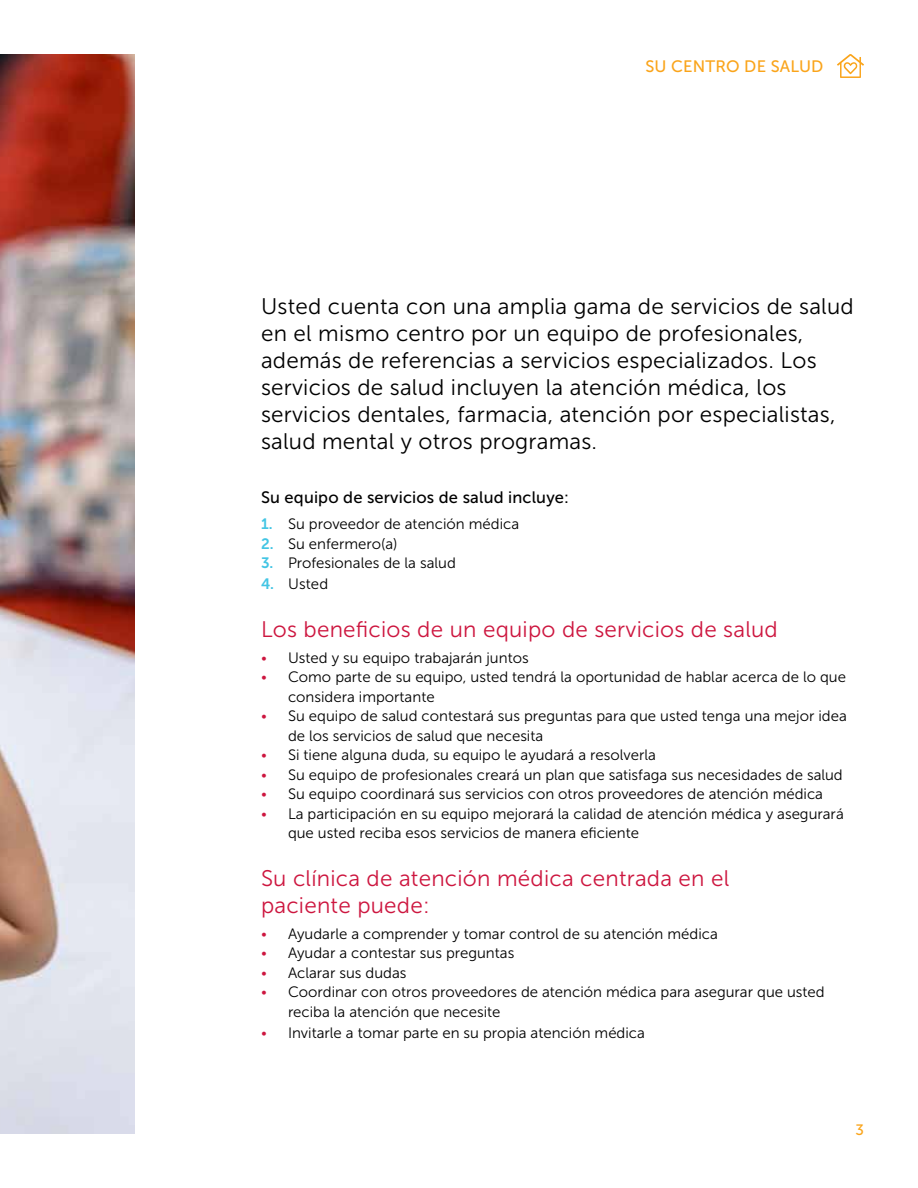
<style>
.page{position:relative;width:918px;height:1188px;background:#fff}
.page>*{position:absolute;margin:0;border:0;box-sizing:border-box;transform-origin:0 0}
.t1{font:22.5px/27px "Museo Sans 300";letter-spacing:.01em;color:#000}
.t2{font:22.5px/27px "Museo Sans 300";letter-spacing:.01em;color:#cd163f}
.t3{font:16.5px "Museo Sans 500";letter-spacing:.01em;color:#000}
.t4{font:16.5px "Museo Sans 500";letter-spacing:.01em;color:#faa41a}
.t5{font:15px/19.5px "Museo Sans 300";color:#000}
.t6{font:15px "Museo Sans 500";color:#faa41a}
.s1{font-family:"Museo Sans 700";color:#43c5e4}
.s2{font-family:"Museo Sans 100";color:#cd163f}
</style>
<div class="page">
<img style="left:0;top:54px;width:135px;height:1080px">
<svg style="left:837px;top:54px;width:27px;height:24px"></svg>
<p class="t4" style="left:645px;top:57px;width:180px">SU CENTRO DE SALUD</p>
<p class="t1" style="left:261px;top:293px;width:594px">Usted cuenta con una amplia gama de servicios de salud en el mismo centro por un equipo de profesionales, además de referencias a servicios especializados. Los servicios de salud incluyen la atención médica, los servicios dentales, farmacia, atención por especialistas, salud mental y otros programas.</p>
<p class="t3" style="left:261px;top:488px;width:310px">Su equipo de servicios de salud incluye:</p>
<p class="t5" style="left:261px;top:515px;width:260px"><span class="s1">1.</span> Su proveedor de atención médica</p>
<p class="t5" style="left:261px;top:534px;width:138px"><span class="s1">2.</span> Su enfermero(a)</p>
<p class="t5" style="left:261px;top:554px;width:196px"><span class="s1">3.</span> Profesionales de la salud</p>
<p class="t5" style="left:261px;top:575px;width:69px"><span class="s1">4.</span> Usted</p>
<h1 class="t2" style="left:261px;top:615px;width:518px">Los beneficios de un equipo de servicios de salud</h1>
<p class="t5" style="left:261px;top:648px;width:269px"><span class="s2">•</span> Usted y su equipo trabajarán juntos</p>
<p class="t5" style="left:288px;top:668px;width:560px;text-indent:-27px"><span class="s2">•</span> Como parte de su equipo, usted tendrá la oportunidad de hablar acerca de lo que considera importante</p>
<p class="t5" style="left:288px;top:707px;width:560px;text-indent:-27px"><span class="s2">•</span> Su equipo de salud contestará sus preguntas para que usted tenga una mejor idea de los servicios de salud que necesita</p>
<p class="t5" style="left:261px;top:746px;width:396px"><span class="s2">•</span> Si tiene alguna duda, su equipo le ayudará a resolverla</p>
<p class="t5" style="left:261px;top:765px;width:583px"><span class="s2">•</span> Su equipo de profesionales creará un plan que satisfaga sus necesidades de salud</p>
<p class="t5" style="left:261px;top:785px;width:564px"><span class="s2">•</span> Su equipo coordinará sus servicios con otros proveedores de atención médica</p>
<p class="t5" style="left:288px;top:804px;width:557px;text-indent:-27px"><span class="s2">•</span> La participación en su equipo mejorará la calidad de atención médica y asegurará que usted reciba esos servicios de manera eficiente</p>
<h1 class="t2" style="left:261px;top:864px;width:470px">Su clínica de atención médica centrada en el paciente puede:</h1>
<p class="t5" style="left:261px;top:924px;width:458px"><span class="s2">•</span> Ayudarle a comprender y tomar control de su atención médica</p>
<p class="t5" style="left:261px;top:944px;width:255px"><span class="s2">•</span> Ayudar a contestar sus preguntas</p>
<p class="t5" style="left:261px;top:963px;width:147px"><span class="s2">•</span> Aclarar sus dudas</p>
<p class="t5" style="left:288px;top:983px;width:538px;text-indent:-27px"><span class="s2">•</span> Coordinar con otros proveedores de atención médica para asegurar que usted reciba la atención que necesite</p>
<p class="t5" style="left:261px;top:1023px;width:385px"><span class="s2">•</span> Invitarle a tomar parte en su propia atención médica</p>
<p class="t6" style="left:855px;top:1122px;width:10px">3</p>
</div>
